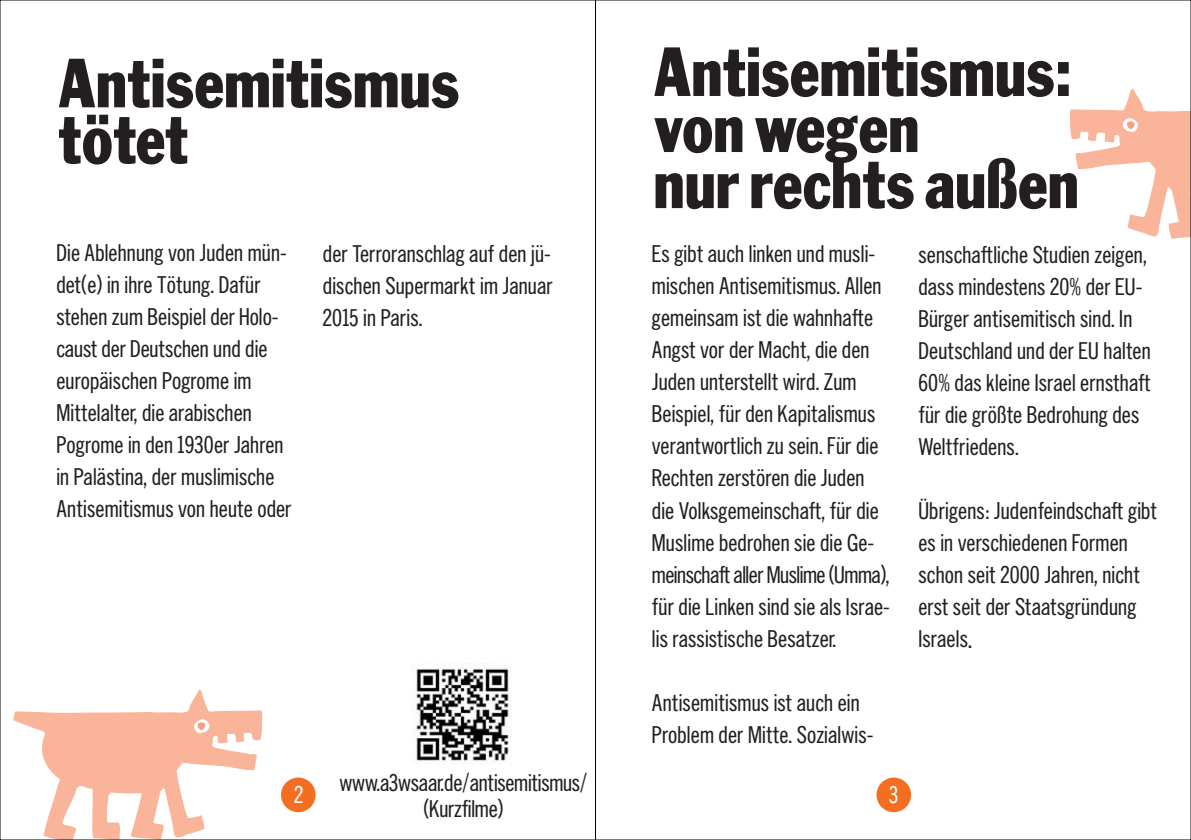
<style>
.page{position:relative;width:1191px;height:840px;background:#fff}
.page>*{position:absolute;margin:0;border:0;box-sizing:border-box;transform-origin:0 0}
.t1{font:64px/56px "Sh Franklin Goth Con";letter-spacing:.02em;color:#231f20}
.t2{font:22px/32px "Sh News Gothic Cond";letter-spacing:.04em;color:#231f20}
.t3{font:22px/26px "Sh News Gothic Cond";letter-spacing:.02em;color:#231f20;text-align:center}
.t4{font:22px "Sh News Gothic Cond";color:#fff}
.s1{font-size:24px}
</style>
<div class="page">
<div style="left:281px;top:777px;width:34px;height:34px;background:#f36e21;border-radius:50%"></div>
<img style="left:412px;top:663px;width:99px;height:98px">
<svg style="left:13px;top:689px;width:250px;height:148px"></svg>
<div style="left:876px;top:777px;width:35px;height:34px;background:#f36e21;border-radius:50%"></div>
<svg style="left:1070px;top:88px;width:119px;height:151px"></svg>
<h1 class="t1" style="left:59px;top:61px;width:402px">Antisemitismus tötet</h1>
<p class="t2" style="left:57px;top:238px;width:236px">Die Ablehnung von Juden mün&shy;det(e) in ihre Tötung. Dafür stehen zum Beispiel der Holo&shy;caust der Deutschen und die europäischen Pogrome im<br>Mittelalter, die arabischen<br>Pogrome in den 1930er Jahren in Palästina, der muslimische<br>Antisemitismus von heute oder</p>
<p class="t2" style="left:323px;top:239px;width:231px;text-align:justify">der Terroranschlag auf den jü&shy;dischen Supermarkt im Januar 2015 in Paris.</p>
<p class="t4" style="left:295px;top:785px;width:10px">2</p>
<p class="t3" style="left:340px;top:770px;width:249px">www.a3wsaar.de/antisemitismus/ (Kurzfilme)</p>
<h1 class="t1" style="left:654px;top:49px;width:425px">Antisemitismus: von wegen<br>nur rechts außen</h1>
<p class="t2" style="left:652px;top:240px;width:239px">Es gibt auch linken und musli&shy;mischen Antisemitismus. Allen gemeinsam ist die wahnhafte<br>Angst vor der Macht, die den<br>Juden unterstellt wird. Zum<br>Beispiel, für den Kapitalismus verantwortlich zu sein. Für die<br>Rechten zerstören die Juden die Volksgemeinschaft, für die<br>Muslime bedrohen sie die Ge&shy;meinschaft aller Muslime (Umma), für die Linken sind sie als Israe&shy;lis rassistische Besatzer.</p>
<p class="t2" style="left:918px;top:240px;width:233px">senschaftliche Studien zeigen, dass mindestens 20% der EU-<br>Bürger antisemitisch sind. In<br>Deutschland und der EU halten<br>60% das kleine Israel ernsthaft für die größte Bedrohung des<br>Weltfriedens.</p>
<p class="t2" style="left:918px;top:496px;width:239px">Übrigens: Judenfeindschaft gibt es in verschiedenen Formen schon seit 2000 Jahren, nicht erst seit der Staatsgründung<br>Israels<span class="s1">.</span></p>
<p class="t2" style="left:652px;top:687px;width:223px">Antisemitismus ist auch ein<br>Problem der Mitte. Sozialwis-</p>
<p class="t4" style="left:889px;top:785px;width:10px">3</p>
</div>
